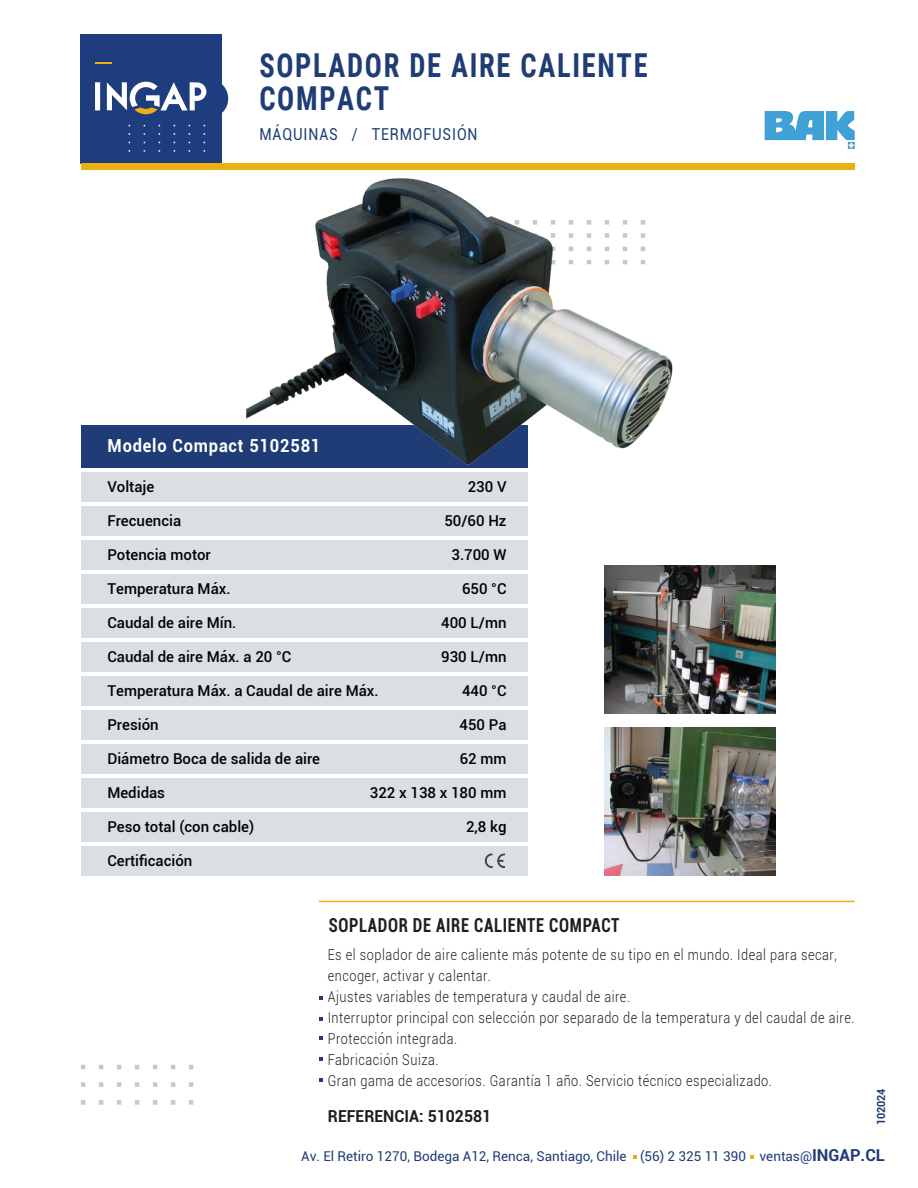
<style>
.page{position:relative;width:918px;height:1188px;background:#fff}
.page>*{position:absolute;margin:0;border:0;box-sizing:border-box;transform-origin:0 0}
.t1{font:700 33px/33px "Roboto Condensed";letter-spacing:.06em;color:#203c76;scale:.86 1}
.t2{font:700 condensed 19.35px "Roboto";letter-spacing:.04em;color:#1e1e1c;scale:.86 1}
.t3{font:700 18px "Roboto";letter-spacing:.05em;color:#fff;scale:.91 1}
.t4{font:16.5px "Roboto";letter-spacing:.06em;color:#203c76;scale:.86 1}
.t5{font:700 16.5px "Roboto";color:#1e1e1c;scale:.96 1}
.t6{font:300 15px/21px "Roboto";letter-spacing:.04em;color:#1e1e1c;scale:.85 1}
.t7{font:500 15px "Roboto";color:#020203}
.t8{font:13.5px "Roboto";color:#203c76}
.t9{font:700 11.25px "Roboto";color:#203c76;scale:.96 1}
.s1{font-weight:700;font-size:16.5px}
</style>
<div class="page">
<img style="left:764px;top:111px;width:91px;height:38px">
<div style="left:81px;top:34px;width:141px;height:129px;background:#1e3d7e"></div>
<svg style="left:95px;top:62px;width:16px;height:2px"></svg>
<svg style="left:128px;top:150px;width:77px;height:2px"></svg>
<svg style="left:128px;top:142px;width:77px;height:1px"></svg>
<svg style="left:128px;top:133px;width:77px;height:2px"></svg>
<svg style="left:128px;top:125px;width:77px;height:1px"></svg>
<svg style="left:95px;top:82px;width:5px;height:28px"></svg>
<svg style="left:107px;top:82px;width:99px;height:32px"></svg>
<svg style="left:222px;top:84px;width:6px;height:29px"></svg>
<div style="left:81px;top:163px;width:774px;height:7px;background:#ebb112"></div>
<svg style="left:81px;top:1100px;width:112px;height:5px"></svg>
<svg style="left:81px;top:1082px;width:112px;height:5px"></svg>
<svg style="left:81px;top:1065px;width:112px;height:4px"></svg>
<hr style="left:319px;top:901px;width:536px;height:1px;background:#eab114">
<svg style="left:319px;top:996px;width:4px;height:3px"></svg>
<svg style="left:319px;top:1017px;width:4px;height:3px"></svg>
<svg style="left:319px;top:1078px;width:4px;height:4px"></svg>
<svg style="left:319px;top:1036px;width:4px;height:4px"></svg>
<svg style="left:319px;top:1057px;width:4px;height:4px"></svg>
<div style="left:81px;top:425px;width:446px;height:43px;background:#203c76"></div>
<div style="left:81px;top:472px;width:446px;height:30px;background:#dbdfe1"></div>
<div style="left:81px;top:506px;width:446px;height:30px;background:#dbdfe1"></div>
<div style="left:81px;top:540px;width:446px;height:30px;background:#dbdfe1"></div>
<div style="left:81px;top:574px;width:446px;height:30px;background:#dbdfe1"></div>
<div style="left:81px;top:642px;width:446px;height:30px;background:#dbdfe1"></div>
<div style="left:81px;top:710px;width:446px;height:30px;background:#dbdfe1"></div>
<div style="left:81px;top:778px;width:446px;height:30px;background:#dbdfe1"></div>
<div style="left:81px;top:812px;width:446px;height:30px;background:#dbdfe1"></div>
<div style="left:81px;top:846px;width:446px;height:30px;background:#dbdfe1"></div>
<div style="left:81px;top:608px;width:446px;height:30px;background:#dbdfe1"></div>
<div style="left:81px;top:676px;width:446px;height:30px;background:#dbdfe1"></div>
<div style="left:81px;top:744px;width:446px;height:30px;background:#dbdfe1"></div>
<img style="left:605px;top:565px;width:170px;height:149px">
<img style="left:605px;top:727px;width:170px;height:149px">
<img style="left:246px;top:178px;width:427px;height:354px">
<svg style="left:750px;top:1155px;width:4px;height:4px"></svg>
<svg style="left:633px;top:1155px;width:4px;height:4px"></svg>
<h1 class="t1" style="left:259px;top:48px;width:453px">SOPLADOR DE AIRE CALIENTE<br>COMPACT</h1>
<p class="t4" style="left:259px;top:123px;width:255px">MÁQUINAS / TERMOFUSIÓN</p>
<p class="t3" style="left:108px;top:433px;width:235px">Modelo Compact 5102581</p>
<p class="t7" style="left:107px;top:476px;width:48px">Voltaje</p>
<p class="t7" style="left:468px;top:476px;width:40px">230 V</p>
<p class="t7" style="left:107px;top:510px;width:75px">Frecuencia</p>
<p class="t7" style="left:444px;top:510px;width:64px">50/60 Hz</p>
<p class="t7" style="left:107px;top:544px;width:105px">Potencia motor</p>
<p class="t7" style="left:451px;top:544px;width:57px">3.700 W</p>
<p class="t7" style="left:107px;top:578px;width:125px">Temperatura Máx.</p>
<p class="t7" style="left:462px;top:578px;width:46px">650 °C</p>
<p class="t7" style="left:107px;top:612px;width:131px">Caudal de aire Mín.</p>
<p class="t7" style="left:441px;top:612px;width:67px">400 L/mn</p>
<p class="t7" style="left:107px;top:646px;width:186px">Caudal de aire Máx. a 20 °C</p>
<p class="t7" style="left:441px;top:646px;width:67px">930 L/mn</p>
<p class="t7" style="left:107px;top:680px;width:273px">Temperatura Máx. a Caudal de aire Máx.</p>
<p class="t7" style="left:462px;top:680px;width:46px">440 °C</p>
<p class="t7" style="left:107px;top:714px;width:53px">Presión</p>
<p class="t7" style="left:460px;top:714px;width:49px">450 Pa</p>
<p class="t7" style="left:107px;top:748px;width:214px">Diámetro Boca de salida de aire</p>
<p class="t7" style="left:460px;top:748px;width:48px">62 mm</p>
<p class="t7" style="left:107px;top:782px;width:59px">Medidas</p>
<p class="t7" style="left:370px;top:782px;width:138px">322 x 138 x 180 mm</p>
<p class="t7" style="left:107px;top:816px;width:148px">Peso total (con cable)</p>
<p class="t7" style="left:466px;top:816px;width:42px">2,8 kg</p>
<p class="t7" style="left:107px;top:850px;width:87px">Certificación</p>
<p class="t2" style="left:329px;top:912px;width:339px">SOPLADOR DE AIRE CALIENTE COMPACT</p>
<p class="t6" style="left:328px;top:943px;width:621px">Es el soplador de aire caliente más potente de su tipo en el mundo. Ideal para secar, encoger, activar y calentar.<br>Ajustes variables de temperatura y caudal de aire.<br>Interruptor principal con selección por separado de la temperatura y del caudal de aire.<br>Protección integrada.<br>Fabricación Suiza.<br>Gran gama de accesorios. Garantía 1 año. Servicio técnico especializado.</p>
<p class="t9" style="left:873px;top:1125px;width:40px;rotate:-90deg">102024</p>
<p class="t8" style="left:301px;top:1146px;width:585px">Av. El Retiro 1270, Bodega A12, Renca, Santiago, Chile (56) 2 325 11 390 ventas@<span class="s1">INGAP.CL</span></p>
<p class="t5" style="left:328px;top:1104px;width:172px">REFERENCIA: 5102581</p>
</div>
